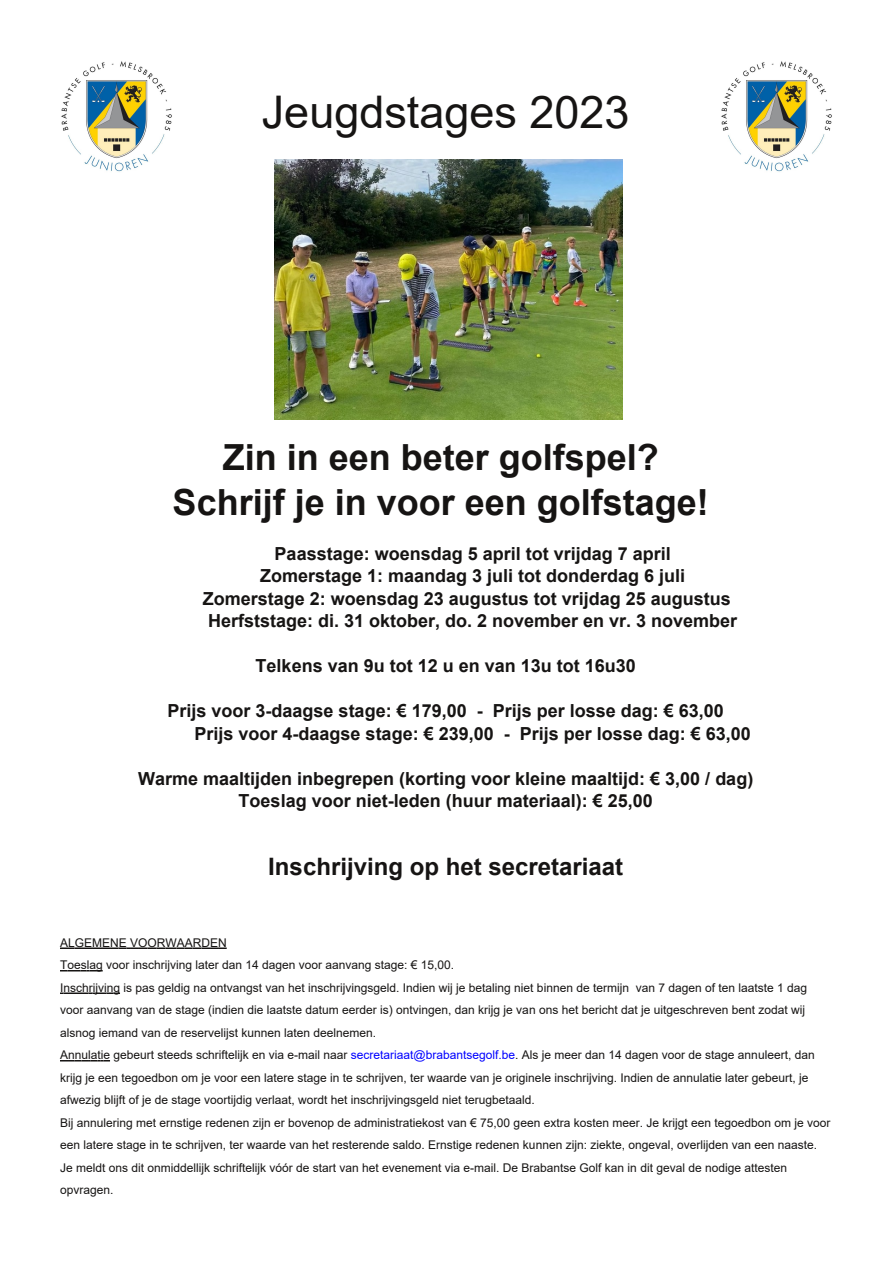
<style>
.page{position:relative;width:893px;height:1263px;background:#fff}
.page>*{position:absolute;margin:0;border:0;box-sizing:border-box;transform-origin:0 0}
.t1{font:45px "Arial";color:#161413}
.t2{font:700 36px/45px "Arial";color:#161413;text-align:center}
.t3{font:700 24px "Arial";color:#161413}
.t4{font:700 18px/22.5px "Arial";color:#161413;text-align:center}
.t5{font:12px/22.5px "Arial";color:#161413}
.s1{color:#00f}
</style>
<div class="page">
<img style="left:61px;top:61px;width:111px;height:111px">
<img style="left:721px;top:61px;width:111px;height:111px">
<img style="left:275px;top:160px;width:347px;height:260px">
<svg style="left:60px;top:947px;width:167px;height:2px"></svg>
<svg style="left:60px;top:970px;width:43px;height:1px"></svg>
<svg style="left:60px;top:992px;width:60px;height:2px"></svg>
<svg style="left:60px;top:1060px;width:50px;height:1px"></svg>
<h1 class="t1" style="left:262px;top:87px;width:369px">Jeugdstages 2023</h1>
<h2 class="t2" style="left:173px;top:435px;width:538px">Zin in een beter golfspel?<br>Schrijf je in voor een golfstage!</h2>
<h3 class="t4" style="left:203px;top:542px;width:536px">Paasstage: woensdag 5 april tot vrijdag 7 april<br>Zomerstage 1: maandag 3 juli tot donderdag 6 juli<br>Zomerstage 2: woensdag 23 augustus tot vrijdag 25 augustus Herfststage: di. 31 oktober, do. 2 november en vr. 3 november</h3>
<h3 class="t4" style="left:256px;top:655px;width:382px">Telkens van 9u tot 12 u en van 13u tot 16u30</h3>
<h3 class="t4" style="left:195px;top:700px;width:558px;text-align:left;text-indent:-27px">Prijs voor 3-daagse stage: € 179,00 - Prijs per losse dag: € 63,00<br>Prijs voor 4-daagse stage: € 239,00 - Prijs per losse dag: € 63,00</h3>
<h3 class="t4" style="left:138px;top:767px;width:617px">Warme maaltijden inbegrepen (korting voor kleine maaltijd: € 3,00 / dag)<br>Toeslag voor niet-leden (huur materiaal): € 25,00</h3>
<h3 class="t3" style="left:268px;top:853px;width:356px">Inschrijving op het secretariaat</h3>
<p class="t5" style="left:60px;top:931px;width:772px">ALGEMENE VOORWAARDEN<br>Toeslag voor inschrijving later dan 14 dagen voor aanvang stage: € 15,00.<br>Inschrijving is pas geldig na ontvangst van het inschrijvingsgeld. Indien wij je betaling niet binnen de termijn van 7 dagen of ten laatste 1 dag voor aanvang van de stage (indien die laatste datum eerder is) ontvingen, dan krijg je van ons het bericht dat je uitgeschreven bent zodat wij alsnog iemand van de reservelijst kunnen laten deelnemen.<br>Annulatie gebeurt steeds schriftelijk en via e-mail naar <span class="s1">secretariaat@brabantsegolf.be</span>. Als je meer dan 14 dagen voor de stage annuleert, dan krijg je een tegoedbon om je voor een latere stage in te schrijven, ter waarde van je originele inschrijving. Indien de annulatie later gebeurt, je afwezig blijft of je de stage voortijdig verlaat, wordt het inschrijvingsgeld niet terugbetaald.<br>Bij annulering met ernstige redenen zijn er bovenop de administratiekost van € 75,00 geen extra kosten meer. Je krijgt een tegoedbon om je voor een latere stage in te schrijven, ter waarde van het resterende saldo. Ernstige redenen kunnen zijn: ziekte, ongeval, overlijden van een naaste.<br>Je meldt ons dit onmiddellijk schriftelijk vóór de start van het evenement via e-mail. De Brabantse Golf kan in dit geval de nodige attesten opvragen.</p>
</div>
